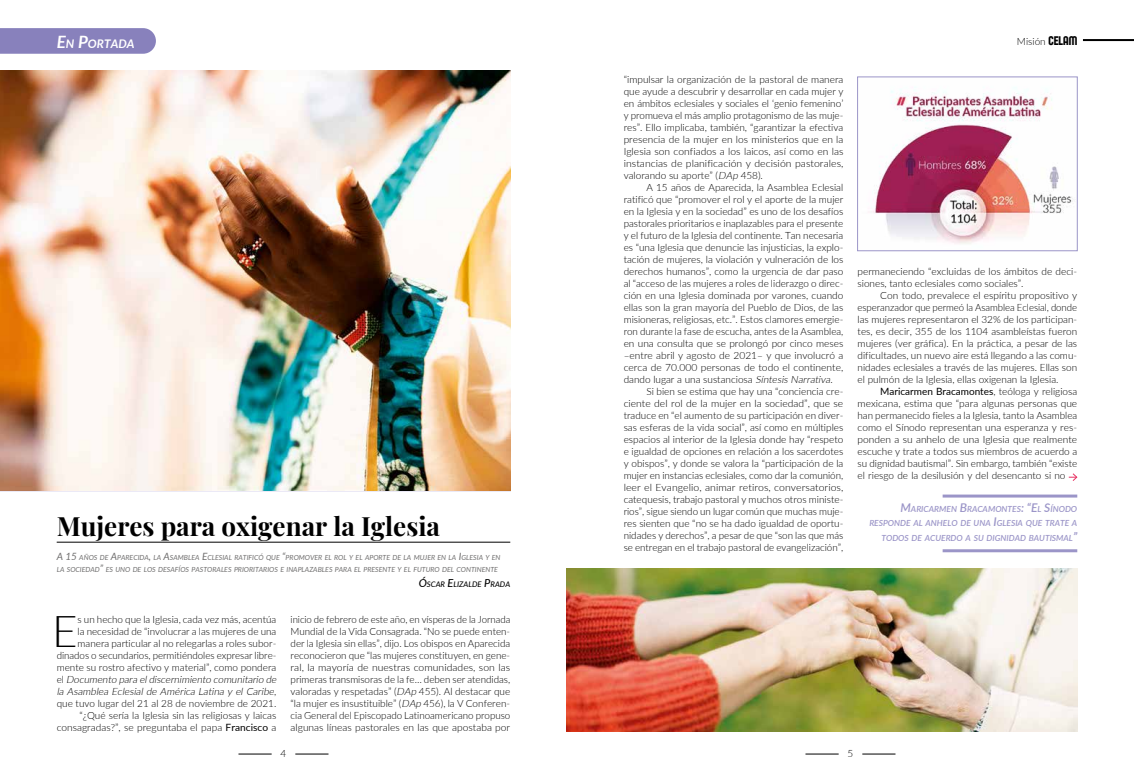
<style>
.page{position:relative;width:1134px;height:780px;background:#fff}
.page>*{position:absolute;margin:0;border:0;box-sizing:border-box;transform-origin:0 0}
.t1{font:300 43.9px "Lato";color:#000}
.t2{font:700 26px "Playfair Display SC";color:#000}
.t3{font:italic 700 11.9px "Lato";color:#fff}
.t4{font:300 10px/12px "Lato";color:#000;text-align:justify}
.t5{font:300 10px/12px "Lato";color:#000;text-align:justify;scale:.96 1}
.t6{font:italic 600 8.4px/14.5px "Lato";color:#9b95c8;text-align:right}
.t7{font:italic 500 7.7px "Lato";color:#000}
.t8{font:italic 7px/12px "Lato";color:#706f6f}
.s1{font-size:17px}
.s2{font-size:10px}
.s3{font-size:11px}
.s4{font-style:italic}
.s5{font-weight:400}
.s6{font-family:"Sugo Pro Display Trial";font-weight:400;font-size:13px}
.s7{font-size:12px}
</style>
<div class="page">
<hr style="left:862px;top:753px;width:33px;height:1px;background:#000">
<hr style="left:805px;top:753px;width:34px;height:1px;background:#000">
<hr style="left:1083px;top:39px;width:51px;height:2px;background:#000">
<img style="left:567px;top:568px;width:510px;height:163px">
<img style="left:868px;top:87px;width:205px;height:157px">
<div style="left:857px;top:77px;width:220px;height:174px;border:1px solid #9b95c8"></div>
<hr style="left:943px;top:494px;width:134px;height:3px;background:#9b95c8">
<hr style="left:943px;top:549px;width:134px;height:3px;background:#9b95c8">
<hr style="left:295px;top:753px;width:33px;height:1px;background:#000">
<hr style="left:238px;top:753px;width:34px;height:1px;background:#000">
<svg style="left:0;top:28px;width:156px;height:26px;background:#8b85be"></svg>
<img style="left:0;top:71px;width:510px;height:419px">
<hr style="left:57px;top:542px;width:453px;height:1px;background:#000">
<svg style="left:1069px;top:473px;width:9px;height:8px"></svg>
<p class="t3" style="left:57px;top:35px;width:79px"><span class="s1">E</span>N <span class="s1">P</span>ORTADA</p>
<h2 class="t2" style="left:57px;top:506px;width:385px">Mujeres para oxigenar la Iglesia</h2>
<p class="t8" style="left:57px;top:551px;width:445px"><span class="s2">A 15</span> AÑOS DE <span class="s2">A</span>PARECIDA<span class="s2">,</span> LA <span class="s2">A</span>SAMBLEA <span class="s2">E</span>CLESIAL RATIFICÓ QUE <span class="s2">“</span>PROMOVER EL ROL Y EL APORTE DE LA MUJER EN LA <span class="s2">I</span>GLESIA Y EN<br>LA SOCIEDAD<span class="s2">”</span> ES UNO DE LOS DESAFÍOS PASTORALES PRIORITARIOS E INAPLAZABLES PARA EL PRESENTE Y EL FUTURO DEL CONTINENTE</p>
<p class="t7" style="left:419px;top:579px;width:93px"><span class="s3">Ó</span>SCAR <span class="s3">E</span>LIZALDE <span class="s3">P</span>RADA</p>
<p class="t5" style="left:291px;top:613px;width:230px">inicio de febrero de este año, en vísperas de la Jornada Mundial de la Vida Consagrada. “No se puede enten&shy;der la Iglesia sin ellas”, dijo. Los obispos en Aparecida reconocieron que “las mujeres constituyen, en gene&shy;ral, la mayoría de nuestras comunidades, son las primeras transmisoras de la fe… deben ser atendidas, valoradas y respetadas” (<span class="s4">DAp</span> 455). Al destacar que “la mujer es insustituible” (<span class="s4">DAp</span> 456), la V Conferen&shy;cia General del Episcopado Latinoamericano propuso algunas líneas pastorales en las que apostaba por</p>
<p class="t4" style="left:57px;top:613px;width:223px;text-align:right">s un hecho que la Iglesia, cada vez más, acentúa<br>la necesidad de “involucrar a las mujeres de una manera particular al no relegarlas a roles subor&shy;dinados o secundarios, permitiéndoles expresar libre&shy;mente su rostro afectivo y material”, como pondera e l <span class="s4">Documento para eldiscernimiento comunitario de la Asamblea Eclesial de América Latina y el Caribe</span>, que tuvo lugar del 21 al 28 de noviembre de 2021. “¿Qué sería la Iglesia sin las religiosas y laicas consagradas?”, se preguntaba el papa <span class="s5">Francisco</span> a</p>
<h1 class="t1" style="left:52px;top:601px;width:27px">E</h1>
<p class="t4" style="left:281px;top:747px;width:7px">4</p>
<p class="t4" style="left:624px;top:73px;width:221px">“impulsar la organización de la pastoral de manera que ayude a descubrir y desarrollar en cada mujer y en ámbitos eclesiales y sociales el ‘genio femenino’ y promueva el más amplio protagonismo de las muje&shy;res”. Ello implicaba, también, “garantizar la efectiva presencia de la mujer en los ministerios que en la Iglesia son confiados a los laicos, así como en las instancias de planificación y decisión pastorales, valorando su aporte” (<span class="s4">DAp</span> 458).</p>
<p class="t4" style="left:624px;top:181px;width:221px;text-indent:23px">A 15 años de Aparecida, la Asamblea Eclesial ratificó que “promover el rol y el aporte de la mujer en la Iglesia y en la sociedad” es uno de los desafíos pastorales prioritarios e inaplazables para el presente y el futuro de la Iglesia del continente. Tan necesaria es “una Iglesia que denuncie las injusticias, la explo&shy;tación de mujeres, la violación y vulneración de los derechos humanos”, como la urgencia de dar paso al “acceso de las mujeres a roles de liderazgo o direc&shy;ción en una Iglesia dominada por varones, cuando ellas son la gran mayoría del Pueblo de Dios, de las misioneras, religiosas, etc.”. Estos clamores emergie&shy;ron durante la fase de escucha, antes de la Asamblea, en una consulta que se prolongó por cinco meses –entre abril y agosto de 2021– y que involucró a cerca de 70.000 personas de todo el continente, dando lugar a una sustanciosa <span class="s4">SíntesisNarrativa</span>.</p>
<p class="t4" style="left:624px;top:385px;width:221px;text-indent:23px">Si bien se estima que hay una “conciencia cre&shy;ciente del rol de la mujer en la sociedad”, que se traduce en “el aumento de su participación en diver&shy;sas esferas de la vida social”, así como en múltiples espacios al interior de la Iglesia donde hay “respeto e igualdad de opciones en relación a los sacerdotes y obispos”, y donde se valora la “participación de la mujer en instancias eclesiales, como dar la comunión, leer el Evangelio, animar retiros, conversatorios, catequesis, trabajo pastoral y muchos otros ministe&shy;rios”, sigue siendo un lugar común que muchas muje&shy;res sienten que “no se ha dado igualdad de oportu&shy;nidades y derechos”, a pesar de que “son las que más se entregan en el trabajo pastoral de evangelización”,</p>
<p class="t4" style="left:1017px;top:35px;width:62px">Misión <span class="s6">CELAM</span></p>
<p class="t4" style="left:857px;top:265px;width:221px">permaneciendo “excluidas de los ámbitos de deci&shy;siones, tanto eclesiales como sociales”.</p>
<p class="t4" style="left:857px;top:289px;width:221px;text-indent:23px">Con todo, prevalece el espíritu propositivo y esperanzador que permeó la Asamblea Eclesial, donde las mujeres representaron el 32% de los participan&shy;tes, es decir, 355 de los 1104 asambleístas fueron mujeres (ver gráfica). En la práctica, a pesar de las dificultades, un nuevo aire está llegando a las comu&shy;nidades eclesiales a través de las mujeres. Ellas son el pulmón de la Iglesia, ellas oxigenan la Iglesia.</p>
<p class="t4" style="left:857px;top:385px;width:221px;text-indent:23px"><span class="s5">Maricarmen Bracamontes</span>, teóloga y religiosa mexicana, estima que “para algunas personas que han permanecido fieles a la Iglesia, tanto la Asamblea como el Sínodo representan una esperanza y res&shy;ponden a su anhelo de una Iglesia que realmente escuche y trate a todos sus miembros de acuerdo a su dignidad bautismal”. Sin embargo, también “existe el riesgo de la desilusión y del desencanto si no</p>
<p class="t6" style="left:869px;top:501px;width:209px"><span class="s7">M</span>ARICARMEN <span class="s7">B</span>RACAMONTES<span class="s7">: “E</span>L <span class="s7">S</span>ÍNODO<br>RESPONDE AL ANHELO DE UNA <span class="s7">I</span>GLESIA QUE TRATE A<br>TODOS DE ACUERDO A SU DIGNIDAD BAUTISMAL<span class="s7">”</span></p>
<p class="t4" style="left:847px;top:747px;width:7px">5</p>
</div>
